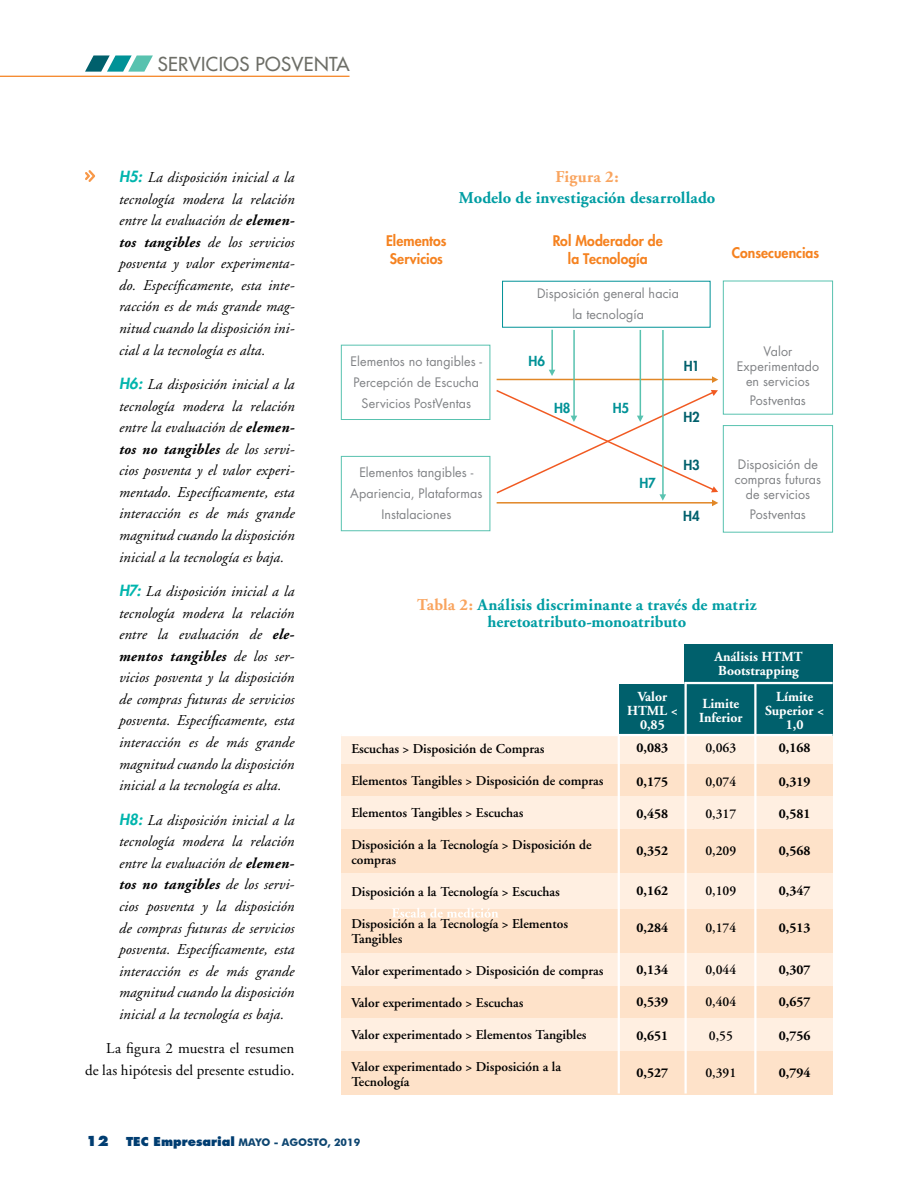
<style>
.page{position:relative;width:918px;height:1188px;background:#fff}
.page>*{position:absolute;margin:0;border:0;box-sizing:border-box;transform-origin:0 0}
.t1{font:18.75px "Futura";letter-spacing:.02em;color:#6d6e67}
.t2{font:700 16.5px/16.5px "Adobe Garamond";letter-spacing:.005em;color:#009da3;text-align:center}
.t3{font:700 16.5px "Adobe Garamond";letter-spacing:.01em;color:#f9a45e}
.t4{font:italic 15px/21.6px "Adobe Garamond";letter-spacing:.005em;color:#000;text-align:justify}
.t5{font:15px/21.6px "Adobe Garamond";letter-spacing:.01em;color:#000;text-align:right}
.t6{font:800 14.25px/17.7px "Futura";letter-spacing:.005em;color:#f58220}
.t7{font:700 13.8px/14.1px "Adobe Garamond";color:#fff;text-align:center}
.t8{font:600 13.5px/15px "Adobe Garamond";color:#000}
.t9{font:700 13.5px "Adobe Garamond";color:#000}
.t10{font:800 13.5px "Futura";letter-spacing:-.01em;color:#00606c}
.t11{font:800 13.5px "Futura";letter-spacing:-.005em;color:#009297}
.t12{font:800 13.5px "Futura";color:#003d71}
.t13{font:12.75px/21px "Futura";letter-spacing:.005em;color:#808285;text-align:center}
.t14{font:700 10.5px "Futura BT";color:#0d4570}
.s1{font-family:"Futura";font-weight:800;color:#00b5ad}
.s2{font-weight:700}
.s3{color:#f9a45e}
.s4{font-family:"Futura";font-weight:800;font-size:12px;color:#003d71}
</style>
<div class="page">
<svg style="left:85px;top:170px;width:10px;height:12px"></svg>
<div style="left:341px;top:345px;width:149px;height:75px;border:1px solid #58c2af"></div>
<div style="left:723px;top:281px;width:110px;height:134px;border:1px solid #58c2af"></div>
<div style="left:723px;top:425px;width:110px;height:108px;border:1px solid #58c2af"></div>
<div style="left:341px;top:456px;width:149px;height:75px;border:1px solid #58c2af"></div>
<hr style="left:497px;top:379px;width:218px;height:1px;background:#e18727">
<svg style="left:712px;top:376px;width:6px;height:7px"></svg>
<hr style="left:551px;top:330px;width:2px;height:43px;background:#58c2af">
<svg style="left:549px;top:370px;width:6px;height:6px"></svg>
<hr style="left:573px;top:330px;width:2px;height:89px;background:#58c2af">
<hr style="left:640px;top:330px;width:1px;height:89px;background:#58c2af">
<hr style="left:662px;top:330px;width:2px;height:168px;background:#58c2af">
<svg style="left:496px;top:389px;width:222px;height:117px"></svg>
<div style="left:341px;top:734px;width:492px;height:359px;background:#ffefe1"></div>
<div style="left:341px;top:765px;width:492px;height:31px;background:#fee2c9"></div>
<div style="left:341px;top:987px;width:492px;height:31px;background:#fee2c9"></div>
<div style="left:341px;top:830px;width:492px;height:43px;background:#fee2c9"></div>
<div style="left:341px;top:1051px;width:492px;height:44px;background:#fee2c9"></div>
<div style="left:341px;top:909px;width:492px;height:44px;background:#fee2c9"></div>
<div style="left:619px;top:684px;width:214px;height:51px;background:#00606c"></div>
<div style="left:684px;top:644px;width:149px;height:40px;background:#00606c"></div>
<hr style="left:618px;top:735px;width:2px;height:358px;background:#fff">
<hr style="left:754px;top:683px;width:3px;height:410px;background:#fff">
<hr style="left:684px;top:683px;width:3px;height:410px;background:#fff">
<hr style="left:341px;top:734px;width:492px;height:2px;background:#fff">
<hr style="left:684px;top:682px;width:149px;height:2px;background:#fff">
<svg style="left:392px;top:908px;width:106px;height:10px"></svg>
<hr style="left:0;top:76px;width:350px;height:1px;background:#f58220">
<svg style="left:85px;top:55px;width:68px;height:17px"></svg>
<p class="t1" style="left:158px;top:52px;width:194px">SERVICIOS POSVENTA</p>
<p class="t4" style="left:119px;top:167px;width:177px"><span class="s1">H5:</span> La disposición inicial a la tecnología modera la relación entre la evaluación de <span class="s2">elemen&shy;tos tangibles</span> de los servicios posventa y valor experimenta&shy;do. Específicamente, esta inte&shy;racción es de más grande mag&shy;nitud cuando la disposición ini&shy;cial a la tecnología es alta.</p>
<p class="t4" style="left:119px;top:374px;width:177px"><span class="s1">H6:</span> La disposición inicial a la tecnología modera la relación entre la evaluación de <span class="s2">elemen&shy;tos no tangibles</span> de los servi&shy;cios posventa y el valor experi&shy;mentado. Específicamente, esta interacción es de más grande magnitud cuando la disposición inicial a la tecnología es baja.</p>
<p class="t4" style="left:119px;top:581px;width:177px"><span class="s1">H7:</span> La disposición inicial a la tecnología modera la relación entre la evaluación de <span class="s2">ele&shy;mentos tangibles</span> de los ser&shy;vicios posventa y la disposición de compras futuras de servicios posventa. Específicamente, esta interacción es de más grande magnitud cuando la disposición inicial a la tecnología es alta.</p>
<p class="t4" style="left:119px;top:810px;width:177px"><span class="s1">H8:</span> La disposición inicial a la tecnología modera la relación entre la evaluación de <span class="s2">elemen&shy;tos no tangibles</span> de los servi&shy;cios posventa y la disposición de compras futuras de servicios posventa. Específicamente, esta interacción es de más grande magnitud cuando la disposición inicial a la tecnología es baja.</p>
<p class="t5" style="left:85px;top:1038px;width:211px">La figura 2 muestra el resumen<br>de las hipótesis del presente estudio.</p>
<p class="t6" style="left:386px;top:232px;width:62px">Elementos<br>Servicios</p>
<p class="t3" style="left:556px;top:168px;width:65px">Figura 2:</p>
<p class="t2" style="left:459px;top:190px;width:258px">Modelo de investigación desarrollado</p>
<p class="t6" style="left:553px;top:232px;width:112px;text-align:center">Rol Moderador de la Tecnología</p>
<p class="t13" style="left:537px;top:283px;width:143px">Disposición general hacia la tecnología</p>
<p class="t6" style="left:732px;top:244px;width:89px">Consecuencias</p>
<p class="t13" style="left:351px;top:351px;width:133px">Elementos no tangibles -<br>Percepción de Escucha<br>Servicios PostVentas</p>
<p class="t13" style="left:737px;top:344px;width:84px;line-height:15px">Valor<br>Experimentado en servicios</p>
<p class="t11" style="left:529px;top:352px;width:18px">H6</p>
<p class="t10" style="left:684px;top:357px;width:17px">H1</p>
<p class="t13" style="left:750px;top:390px;width:57px">Postventas</p>
<p class="t11" style="left:554px;top:399px;width:18px">H8</p>
<p class="t11" style="left:613px;top:399px;width:18px">H5</p>
<p class="t10" style="left:683px;top:408px;width:18px">H2</p>
<p class="t10" style="left:683px;top:457px;width:18px">H3</p>
<p class="t13" style="left:735px;top:457px;width:88px;line-height:15px">Disposición de compras futuras de servicios</p>
<p class="t13" style="left:750px;top:503px;width:57px">Postventas</p>
<p class="t13" style="left:350px;top:462px;width:134px">Elementos tangibles -<br>Apariencia, Plataformas<br>Instalaciones</p>
<p class="t11" style="left:640px;top:475px;width:18px">H7</p>
<p class="t10" style="left:683px;top:508px;width:18px">H4</p>
<p class="t2" style="left:417px;top:597px;width:341px"><span class="s3">Tabla 2:</span> Análisis discriminante a través de matriz heretoatributo-monoatributo</p>
<p class="t7" style="left:714px;top:650px;width:90px;text-align:left">Análisis HTMT<br>Bootstrapping</p>
<p class="t8" style="left:351px;top:741px;width:195px">Escuchas &gt; Disposición de Compras</p>
<p class="t8" style="left:351px;top:773px;width:254px">Elementos Tangibles &gt; Disposición de compras</p>
<p class="t8" style="left:351px;top:805px;width:174px">Elementos Tangibles &gt; Escuchas</p>
<p class="t8" style="left:351px;top:837px;width:242px">Disposición a la Tecnología &gt; Disposición de compras</p>
<p class="t8" style="left:351px;top:884px;width:210px">Disposición a la Tecnología &gt; Escuchas</p>
<p class="t8" style="left:351px;top:916px;width:218px">Disposición a la Tecnología &gt; Elementos<br>Tangibles</p>
<p class="t8" style="left:351px;top:963px;width:254px">Valor experimentado &gt; Disposición de compras</p>
<p class="t8" style="left:351px;top:995px;width:174px">Valor experimentado &gt; Escuchas</p>
<p class="t8" style="left:351px;top:1027px;width:237px">Valor experimentado &gt; Elementos Tangibles</p>
<p class="t8" style="left:351px;top:1059px;width:211px">Valor experimentado &gt; Disposición a la<br>Tecnología</p>
<p class="t7" style="left:627px;top:689px;width:52px">Valor<br>HTML &lt;<br>0,85</p>
<p class="t7" style="left:765px;top:689px;width:61px">Límite<br>Superior &lt;<br>1,0</p>
<p class="t7" style="left:699px;top:697px;width:45px;text-align:left">Limite<br>Inferior</p>
<p class="t9" style="left:637px;top:741px;width:33px">0,083</p>
<p class="t9" style="left:637px;top:775px;width:33px">0,175</p>
<p class="t9" style="left:637px;top:807px;width:33px">0,458</p>
<p class="t9" style="left:637px;top:843px;width:33px">0,352</p>
<p class="t9" style="left:637px;top:884px;width:33px">0,162</p>
<p class="t9" style="left:637px;top:920px;width:33px">0,284</p>
<p class="t9" style="left:637px;top:963px;width:33px">0,134</p>
<p class="t9" style="left:637px;top:995px;width:33px">0,539</p>
<p class="t9" style="left:637px;top:1029px;width:33px">0,651</p>
<p class="t9" style="left:637px;top:1065px;width:33px">0,527</p>
<p class="t8" style="left:705px;top:741px;width:32px">0,063</p>
<p class="t8" style="left:705px;top:775px;width:32px">0,074</p>
<p class="t8" style="left:705px;top:807px;width:32px">0,317</p>
<p class="t8" style="left:705px;top:843px;width:32px">0,209</p>
<p class="t8" style="left:705px;top:884px;width:32px">0,109</p>
<p class="t8" style="left:705px;top:920px;width:32px">0,174</p>
<p class="t8" style="left:705px;top:963px;width:32px">0,044</p>
<p class="t8" style="left:705px;top:995px;width:32px">0,404</p>
<p class="t8" style="left:709px;top:1029px;width:26px">0,55</p>
<p class="t8" style="left:705px;top:1065px;width:32px">0,391</p>
<p class="t9" style="left:779px;top:741px;width:33px">0,168</p>
<p class="t9" style="left:779px;top:775px;width:33px">0,319</p>
<p class="t9" style="left:779px;top:807px;width:33px">0,581</p>
<p class="t9" style="left:779px;top:843px;width:33px">0,568</p>
<p class="t9" style="left:779px;top:884px;width:33px">0,347</p>
<p class="t9" style="left:779px;top:920px;width:33px">0,513</p>
<p class="t9" style="left:779px;top:963px;width:33px">0,307</p>
<p class="t9" style="left:779px;top:995px;width:33px">0,657</p>
<p class="t9" style="left:779px;top:1029px;width:33px">0,756</p>
<p class="t9" style="left:779px;top:1065px;width:33px">0,794</p>
<p class="t12" style="left:86px;top:1132px;width:24px">12</p>
<p class="t14" style="left:126px;top:1136px;width:236px"><span class="s4">TEC Empresarial</span> MAYO - AGOSTO, 2019</p>
</div>
